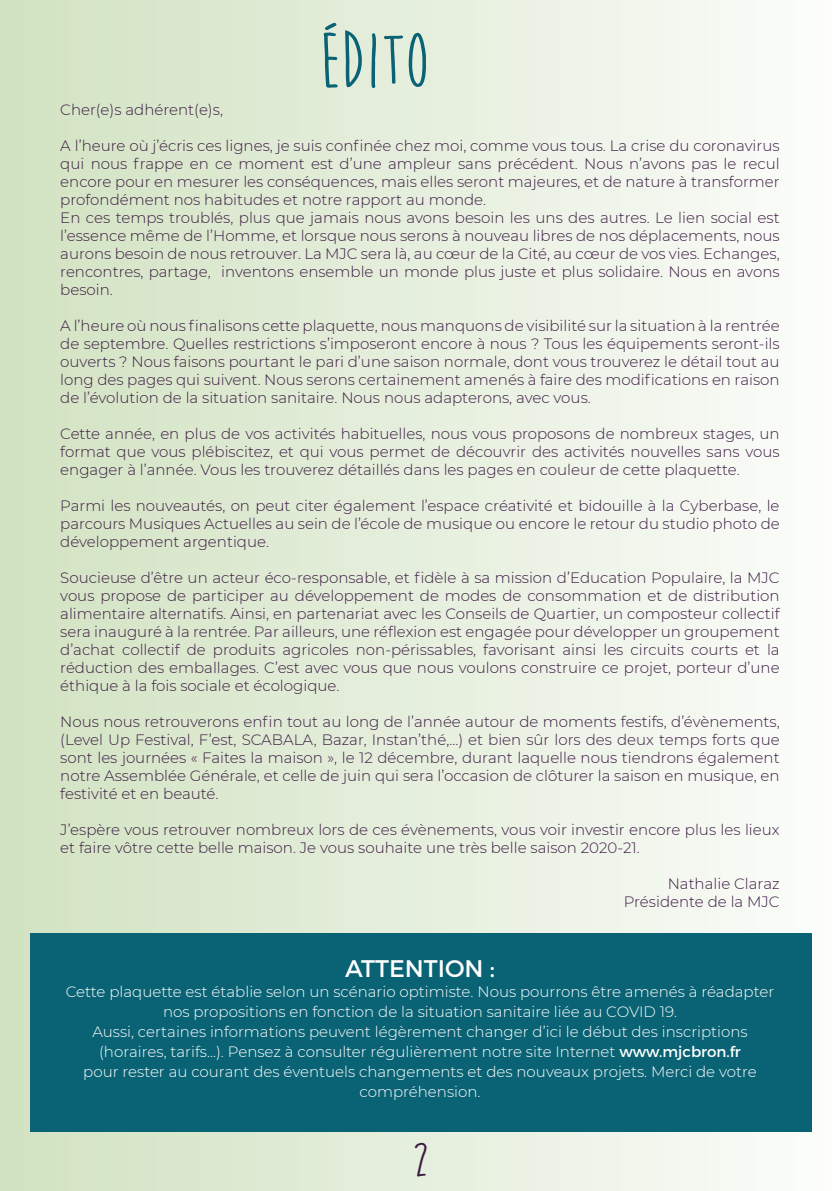
<style>
.page{position:relative;width:840px;height:1191px;background:#fff}
.page>*{position:absolute;margin:0;border:0;box-sizing:border-box;transform-origin:0 0}
.t1{font:700 80px "Moon Flower";color:#0a6375}
.t2{font:700 48px "Moon Flower";color:#3b1a42}
.t3{font:24px "Montserrat";color:#fff}
.t4{font:300 15px/18px "Montserrat";color:#3b1a42;text-align:justify}
.t5{font:300 15px/20px "Montserrat";color:#fff;text-align:center}
.s1{font-weight:400}
</style>
<div class="page">
<div style="left:0;top:0;width:839px;height:1191px;background:linear-gradient(to right,#d1e2c1,#fcfdfb)"></div>
<div style="left:30px;top:933px;width:781px;height:198px;background:#0a6375"></div>
<h1 class="t1" style="left:317px;top:19px;width:106px">édito</h1>
<p class="t4" style="left:60px;top:100px;width:164px">Cher(e)s adhérent(e)s,</p>
<p class="t4" style="left:60px;top:136px;width:720px;text-align:left">A l’heure où j’écris ces lignes, je suis confinée chez moi, comme vous tous. La crise du coronavirus qui nous frappe en ce moment est d’une ampleur sans précédent. Nous n’avons pas le recul encore pour en mesurer les conséquences, mais elles seront majeures, et de nature à transformer profondément nos habitudes et notre rapport au monde.<br>En ces temps troublés, plus que jamais nous avons besoin les uns des autres. Le lien social est l’essence même de l’Homme, et lorsque nous serons à nouveau libres de nos déplacements, nous aurons besoin de nous retrouver. La MJC sera là, au cœur de la Cité, au cœur de vos vies. Echanges, rencontres, partage, inventons ensemble un monde plus juste et plus solidaire. Nous en avons besoin.</p>
<p class="t4" style="left:60px;top:316px;width:720px">A l’heure où nous finalisons cette plaquette, nous manquons de visibilité sur la situation à la rentrée de septembre. Quelles restrictions s’imposeront encore à nous ? Tous les équipements seront-ils ouverts ? Nous faisons pourtant le pari d’une saison normale, dont vous trouverez le détail tout au long des pages qui suivent. Nous serons certainement amenés à faire des modifications en raison de l’évolution de la situation sanitaire. Nous nous adapterons, avec vous.</p>
<p class="t4" style="left:60px;top:424px;width:720px">Cette année, en plus de vos activités habituelles, nous vous proposons de nombreux stages, un format que vous plébiscitez, et qui vous permet de découvrir des activités nouvelles sans vous engager à l’année. Vous les trouverez détaillés dans les pages en couleur de cette plaquette.</p>
<p class="t4" style="left:60px;top:496px;width:720px">Parmi les nouveautés, on peut citer également l’espace créativité et bidouille à la Cyberbase, le parcours Musiques Actuelles au sein de l’école de musique ou encore le retour du studio photo de développement argentique.</p>
<p class="t4" style="left:60px;top:568px;width:720px">Soucieuse d’être un acteur éco-responsable, et fidèle à sa mission d’Education Populaire, la MJC vous propose de participer au développement de modes de consommation et de distribution alimentaire alternatifs. Ainsi, en partenariat avec les Conseils de Quartier, un composteur collectif sera inauguré à la rentrée. Par ailleurs, une réflexion est engagée pour développer un groupement d’achat collectif de produits agricoles non-périssables, favorisant ainsi les circuits courts et la réduction des emballages. C’est avec vous que nous voulons construire ce projet, porteur d’une éthique à la fois sociale et écologique.</p>
<p class="t4" style="left:60px;top:712px;width:720px">Nous nous retrouverons enfin tout au long de l’année autour de moments festifs, d’évènements, (Level Up Festival, F’est, SCABALA, Bazar, Instan’thé,...) et bien sûr lors des deux temps forts que sont les journées « Faites la maison », le 12 décembre, durant laquelle nous tiendrons également notre Assemblée Générale, et celle de juin qui sera l’occasion de clôturer la saison en musique, en festivité et en beauté.</p>
<p class="t4" style="left:60px;top:820px;width:720px">J’espère vous retrouver nombreux lors de ces évènements, vous voir investir encore plus les lieux et faire vôtre cette belle maison. Je vous souhaite une très belle saison 2020-21.</p>
<p class="t4" style="left:623px;top:874px;width:157px;text-align:right">Nathalie Claraz<br>Présidente de la MJC</p>
<h3 class="t3" style="left:345px;top:953px;width:151px">ATTENTION :</h3>
<p class="t5" style="left:66px;top:981px;width:709px">Cette plaquette est établie selon un scénario optimiste. Nous pourrons être amenés à réadapter nos propositions en fonction de la situation sanitaire liée au COVID 19.<br>Aussi, certaines informations peuvent légèrement changer d’ici le début des inscriptions (horaires, tarifs...). Pensez à consulter régulièrement notre site Internet <span class="s1">www.mjcbron.fr<br></span>pour rester au courant des éventuels changements et des nouveaux projets. Merci de votre compréhension.</p>
<h2 class="t2" style="left:412px;top:1135px;width:17px">2</h2>
</div>
